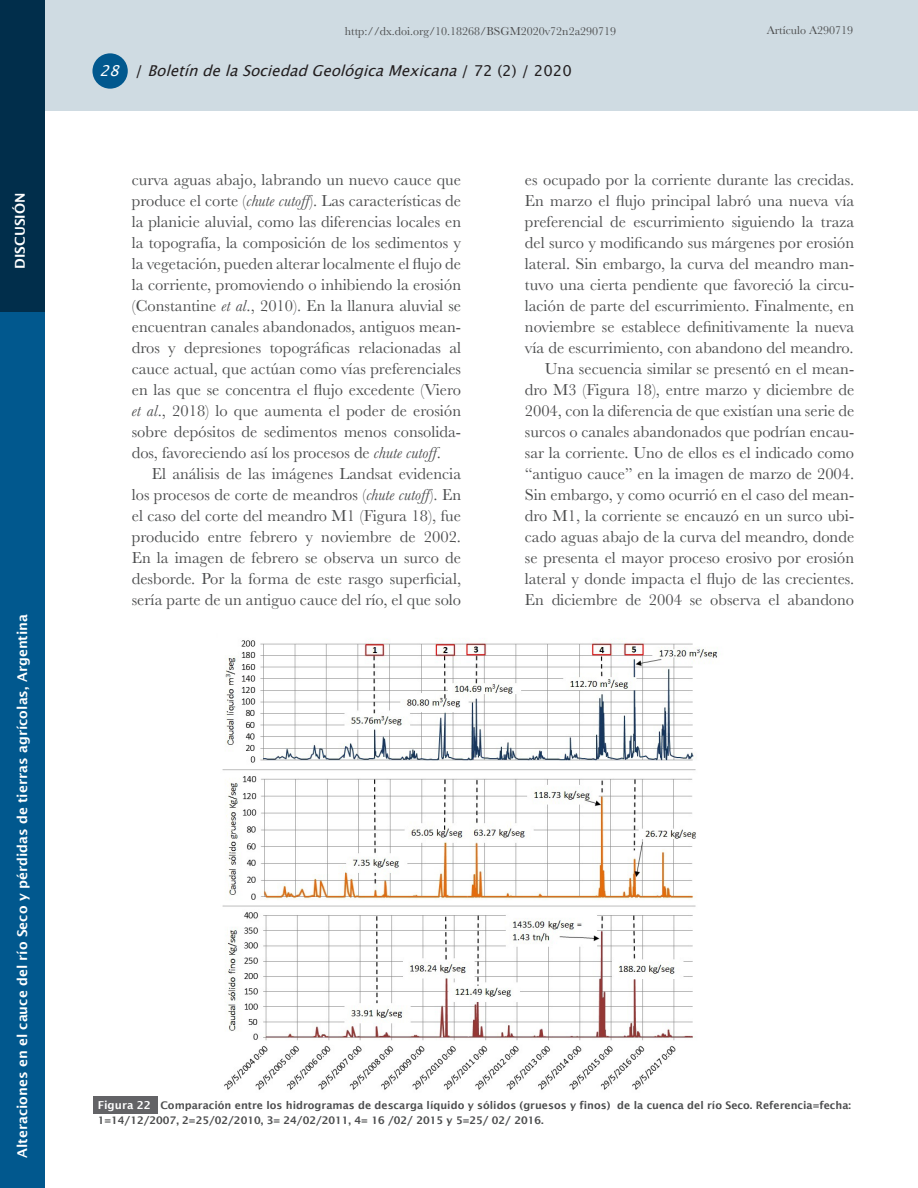
<style>
.page{position:relative;width:918px;height:1188px;background:#fff}
.page>*{position:absolute;margin:0;border:0;box-sizing:border-box;transform-origin:0 0}
.Indented-text{font:16.5px/21px "Baskerville";color:#4b4c4d;text-align:justify}
.t1{font:italic 15px "Lucida Grande";color:#231f20}
.Section{font:600 13.5px "Lucida Sans";color:#fff}
.t2{font:12px "Baskerville";color:#4b4c4d}
.Figure_foot_number{font:600 10.95px "Lucida Sans";color:#fff}
.Figure_foot{font:600 10.5px/15px "Lucida Sans";color:#4b4c4d}
.s1{color:#fff}
.s2{font-style:normal}
.s3{font-style:italic}
</style>
<div class="page">
<div style="left:0;top:311px;width:44px;height:877px;background:#01588e"></div>
<div style="left:45px;top:0;width:873px;height:111px;background:#cfdbe2"></div>
<div style="left:92px;top:53px;width:36px;height:36px;background:#01588e;border-radius:50%"></div>
<div style="left:0;top:0;width:44px;height:311px;background:#012e4b"></div>
<img style="left:222px;top:639px;width:496px;height:451px">
<div style="left:94px;top:1097px;width:64px;height:17px;background:#636366"></div>
<p class="Section" style="left:12px;top:269px;width:78px;rotate:-90deg">DISCUSIÓN</p>
<p class="Section" style="left:15px;top:1158px;width:546px;rotate:-90deg">Alteraciones en el cauce del río Seco y pérdidas de tierras agrícolas, Argentina</p>
<p class="t2" style="left:345px;top:23px;width:273px">http://dx.doi.org/10.18268/BSGM2020v72n2a290719</p>
<p class="t2" style="left:767px;top:23px;width:88px">Artículo A290719</p>
<p class="t1" style="left:100px;top:62px;width:474px"><span class="s1">28</span> <span class="s2">/</span> BoletíndelaSociedadGeológicaMexicana<span class="s2">/ 7 2 ( 2 ) / 2 0 2 0</span></p>
<p class="Indented-text" style="left:132px;top:169px;width:331px">curva aguas abajo, labrando un nuevo cauce que produce el corte (<span class="s3">chute cutoff</span>). Las características de la planicie aluvial, como las diferencias locales en la topografía, la composición de los sedimentos y la vegetación, pueden alterar localmente el flujo de la corriente, promoviendo o inhibiendo la erosión (Constantine <span class="s3">et al</span>., 2010). En la llanura aluvial se encuentran canales abandonados, antiguos mean&shy;dros y depresiones topográficas relacionadas al cauce actual, que actúan como vías preferenciales en las que se concentra el flujo excedente (Viero <span class="s3">et al</span>., 2018) lo que aumenta el poder de erosión sobre depósitos de sedimentos menos consolida&shy;dos, favoreciendo así los procesos de <span class="s3">chute cutoff</span>.</p>
<p class="Indented-text" style="left:132px;top:463px;width:331px;text-indent:20px">El análisis de las imágenes Landsat evidencia los procesos de corte de meandros (<span class="s3">chute cutoff</span>). En el caso del corte del meandro M1 (Figura 18), fue producido entre febrero y noviembre de 2002.<br>En la imagen de febrero se observa un surco de desborde. Por la forma de este rasgo superficial, sería parte de un antiguo cauce del río, el que solo</p>
<p class="Indented-text" style="left:525px;top:169px;width:331px">es ocupado por la corriente durante las crecidas.<br>En marzo el flujo principal labró una nueva vía preferencial de escurrimiento siguiendo la traza del surco y modificando sus márgenes por erosión lateral. Sin embargo, la curva del meandro man&shy;tuvo una cierta pendiente que favoreció la circu&shy;lación de parte del escurrimiento. Finalmente, en noviembre se establece definitivamente la nueva vía de escurrimiento, con abandono del meandro.</p>
<p class="Indented-text" style="left:525px;top:358px;width:331px;text-indent:20px">Una secuencia similar se presentó en el mean&shy;dro M3 (Figura 18), entre marzo y diciembre de 2004, con la diferencia de que existían una serie de surcos o canales abandonados que podrían encau&shy;sar la corriente. Uno de ellos es el indicado como “antiguo cauce” en la imagen de marzo de 2004.<br>Sin embargo, y como ocurrió en el caso del mean&shy;dro M1, la corriente se encauzó en un surco ubi&shy;cado aguas abajo de la curva del meandro, donde se presenta el mayor proceso erosivo por erosión lateral y donde impacta el flujo de las crecientes.<br>En diciembre de 2004 se observa el abandono</p>
<p class="Figure_foot" style="left:98px;top:1098px;width:755px;text-indent:63px">Comparación entre los hidrogramas de descarga líquido y sólidos (gruesos y finos) de la cuenca del río Seco. Referencia=fecha:<br>1=14/12/2007, 2=25/02/2010, 3= 24/02/2011, 4= 16 /02/ 2015 y 5=25/ 02/ 2016.</p>
<p class="Figure_foot_number" style="left:98px;top:1099px;width:55px">Figura 22</p>
</div>
